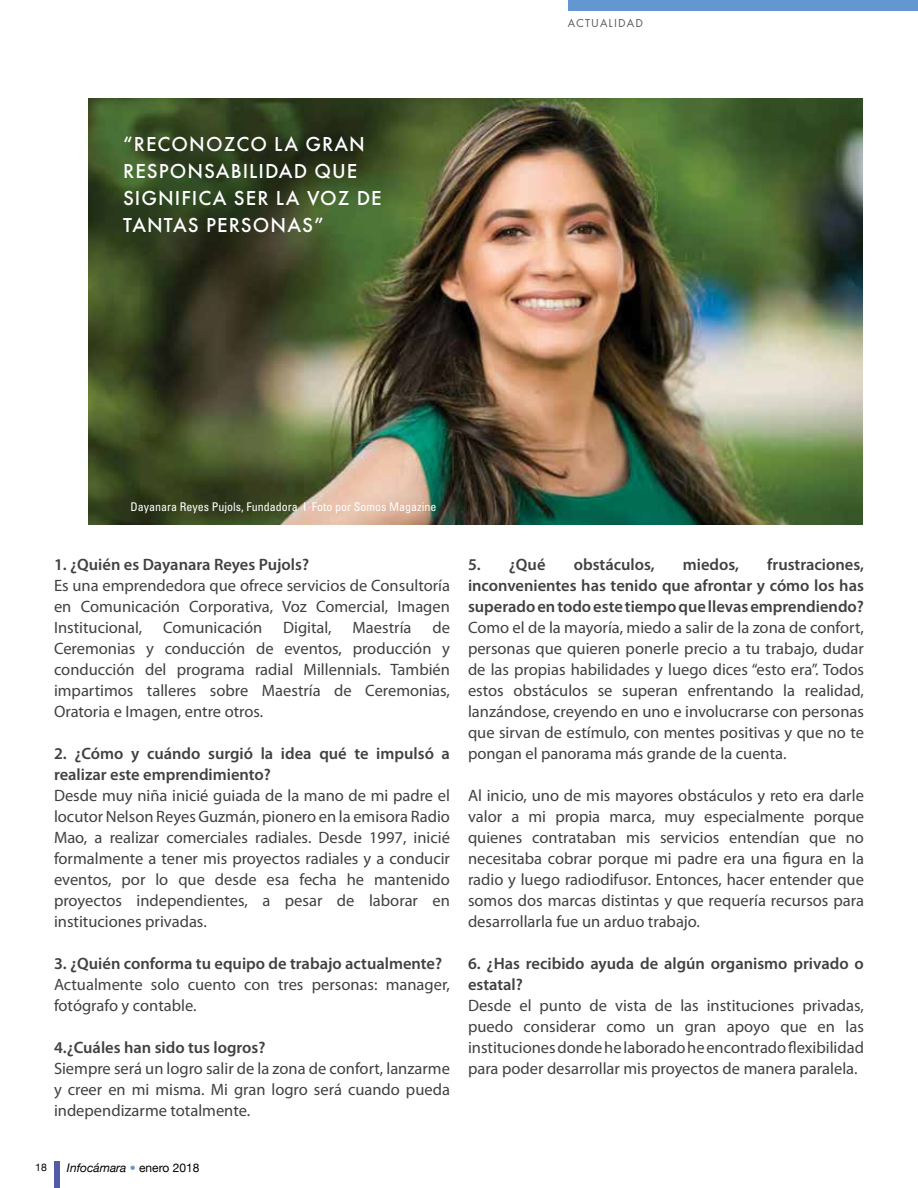
<style>
.page{position:relative;width:918px;height:1188px;background:#fff}
.page>*{position:absolute;margin:0;border:0;box-sizing:border-box;transform-origin:0 0}
.t1{font:500 21px/27px "Futura T";letter-spacing:.05em;color:#fff}
.t2{font:16.5px/21px "Myriad Pro";color:#414042;text-align:justify}
.t3{font:600 16.5px/21px "Myriad Pro";color:#414042}
.t4{font:condensed 12px "Univers";color:#fff}
.t5{font:italic 12px "Helvetica Neue";color:#000}
.t6{font:12px "Futura T";color:#58595b}
.t7{font:10.5px "Helvetica Neue";color:#000}
.s1{color:#6497d0}
.s2{font-style:normal}
</style>
<div class="page">
<div style="left:568px;top:0;width:350px;height:11px;background:#6497d0"></div>
<div style="left:54px;top:1161px;width:5px;height:27px;background:#525da6"></div>
<img style="left:89px;top:99px;width:774px;height:425px">
<p class="t1" style="left:123px;top:130px;width:243px">“RECONOZCO LA GRAN<br>RESPO</p>
<p class="t1" style="left:187px;top:157px;width:29px">NSABILIDAD</p>
<p class="t1" style="left:315px;top:157px;width:15px">QUE</p>
<p class="t1" style="left:123px;top:184px;width:123px">SIGNIFICA SER</p>
<p class="t1" style="left:276px;top:184px;width:93px">LA VOZ DE</p>
<p class="t1" style="left:123px;top:211px;width:54px">TANTAS</p>
<p class="t1" style="left:206px;top:211px;width:14px">PERSO</p>
<p class="t1" style="left:271px;top:211px;width:55px">NAS”</p>
<p class="t6" style="left:568px;top:16px;width:17px">ACTUALIDAD</p>
<p class="t4" style="left:131px;top:499px;width:307px">Dayanara Reyes Pujols, Fundadora I Foto por Somos Magazine</p>
<p class="t3" style="left:54px;top:554px;width:257px">1. ¿Quién es Dayanara Reyes Pujols?</p>
<p class="t2" style="left:54px;top:575px;width:398px">Es una emprendedora que ofrece servicios de Consultoría en Comunicación Corporativa, Voz Comercial, Imagen Institucional,</p>
<p class="t2" style="left:54px;top:617px;width:398px;text-indent:378px">de Ceremonias y conducción de eventos, producción y conducción del programa radial Millennials. También impartimos talleres sobre Maestría de Ceremonias, Oratoria e Imagen, entre otros.</p>
<p class="t3" style="left:54px;top:743px;width:398px">2. ¿Cómo y cuándo surgió la idea qué te impulsó a realizar este emprendimiento?</p>
<p class="t2" style="left:54px;top:785px;width:398px">Desde muy niña inicié guiada de la mano de mi padre el locutor Nelson Reyes Guzmán, pionero en la emisora Radio Mao, a realizar comerciales radiales. Desde 1997, inicié formalmente a tener mis proyectos radiales y a conducir eventos, por lo que desde esa fecha he mantenido proyectos independientes, a pesar de laborar en instituciones privadas.</p>
<p class="t3" style="left:54px;top:953px;width:390px">3. ¿Quién conforma tu equipo de trabajo actualmente?</p>
<p class="t2" style="left:54px;top:974px;width:398px">Actualmente solo cuento con tres personas: manager, fotógrafo y contable.</p>
<p class="t3" style="left:54px;top:1037px;width:213px">4.¿Cuáles han sido tus logros?</p>
<p class="t2" style="left:54px;top:1058px;width:397px">Siempre será un logro salir de la zona de confort, lanzarme y creer en mi misma. Mi gran logro será cuando pueda independizarme totalmente.</p>
<p class="t2" style="left:163px;top:617px;width:101px">Comunicación</p>
<p class="t2" style="left:283px;top:617px;width:50px">Digital,</p>
<p class="t2" style="left:353px;top:617px;width:60px">Maestría</p>
<p class="t7" style="left:35px;top:1160px;width:13px">18</p>
<p class="t5" style="left:67px;top:1160px;width:134px">Infocámara <span class="s1">•</span> <span class="s2">enero 2018</span></p>
<p class="t3" style="left:468px;top:554px;width:398px;text-align:justify;text-indent:299px">frustraciones, inconvenientes has tenido que afrontar y cómo los has superado en todo este tiempo que llevas emprendiendo?</p>
<p class="t2" style="left:468px;top:617px;width:397px">Como el de la mayoría, miedo a salir de la zona de confort, personas que quieren ponerle precio a tu trabajo, dudar de las propias habilidades y luego dices “esto era”. Todos estos obstáculos se superan enfrentando la realidad, lanzándose, creyendo en uno e involucrarse con personas que sirvan de estímulo, con mentes positivas y que no te pongan el panorama más grande de la cuenta.</p>
<p class="t2" style="left:468px;top:785px;width:398px">Al inicio, uno de mis mayores obstáculos y reto era darle valor a mi propia marca, muy especialmente porque quienes contrataban mis servicios entendían que no necesitaba cobrar porque mi padre era una figura en la radio y luego radiodifusor. Entonces, hacer entender que somos dos marcas distintas y que requería recursos para desarrollarla fue un arduo trabajo.</p>
<p class="t3" style="left:468px;top:953px;width:397px">6. ¿Has recibido ayuda de algún organismo privado o estatal?</p>
<p class="t2" style="left:468px;top:995px;width:398px">Desde el punto de vista de las instituciones privadas, puedo considerar como un gran apoyo que en las instituciones donde he laborado he encontrado flexibilidad para poder desarrollar mis proyectos de manera paralela.</p>
<p class="t3" style="left:468px;top:554px;width:79px">5. ¿Qué</p>
<p class="t3" style="left:574px;top:554px;width:82px">obstáculos,</p>
<p class="t3" style="left:683px;top:554px;width:58px">miedos,</p>
</div>
